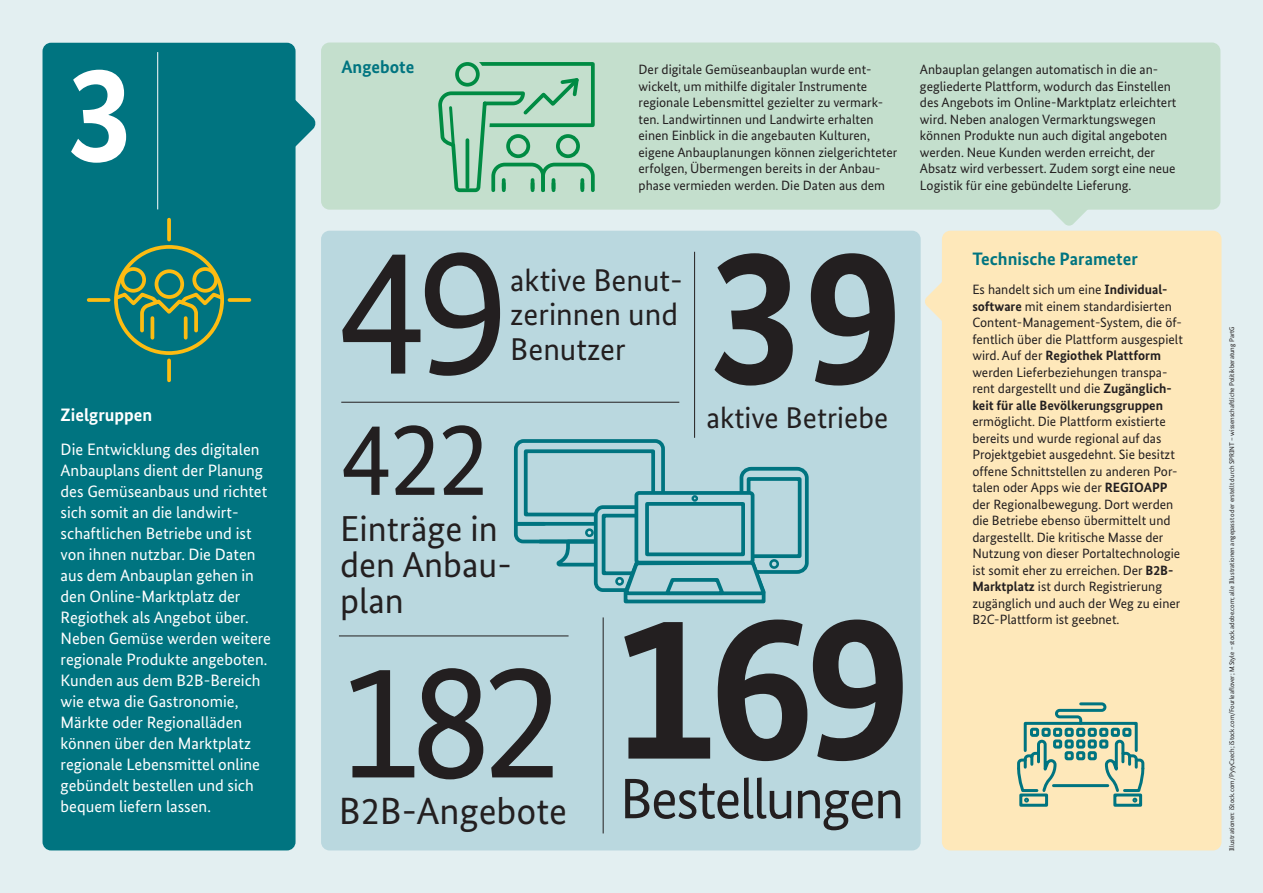
<style>
.page{position:relative;width:1263px;height:893px;background:#e3eff1}
.page>*{position:absolute;margin:0;border:0;box-sizing:border-box;transform-origin:0 0}
.t1{font:700 210px "Bundes Sans";color:#231f20}
.t2{font:700 196.2px "Bundes Sans";color:#231f20}
.t3{font:183px "Bundes Sans";color:#231f20}
.t4{font:165px "Bundes Sans";color:#231f20}
.t5{font:700 138px "Bundes Sans";color:#fff}
.t6{font:105px "Bundes Sans";color:#231f20}
.t7{font:57px "Bundes Sans";letter-spacing:-.03em;color:#231f20}
.t8{font:37.95px "Bundes Sans";color:#231f20}
.t9{font:36px/36px "Bundes Sans";color:#231f20}
.t10{font:31.5px/34.5px "Bundes Sans";color:#231f20}
.t11{font:30px "Bundes Sans";color:#231f20}
.t12{font:700 18px "Bundes Sans";color:#007480}
.t13{font:700 18px "Bundes Sans";color:#fff}
.Fließtext_L{font:16.5px/21px "Bundes Sans";color:#fff}
.Fließtext{font:13.5px/16.5px "Bundes Sans";color:#231f20}
.Fließtext-2{font:6.75px "Bundes Sans";color:#231f20}
.s1{font-weight:700}
</style>
<div class="page">
<div style="left:321px;top:231px;width:600px;height:619px;background:#bad8df;border-radius:9px"></div>
<div style="left:43px;top:43px;width:253px;height:807px;background:#007480;border-radius:9px"></div>
<div style="left:942px;top:231px;width:279px;height:619px;background:#fee8ba;border-radius:9px"></div>
<svg style="left:114px;top:245px;width:110px;height:110px"></svg>
<svg style="left:167px;top:220px;width:4px;height:20px"></svg>
<svg style="left:167px;top:360px;width:4px;height:20px"></svg>
<svg style="left:89px;top:298px;width:20px;height:4px"></svg>
<svg style="left:229px;top:298px;width:20px;height:4px"></svg>
<div style="left:740px;top:467px;width:69px;height:107px;border:4px solid #007480;border-radius:10px"></div>
<div style="left:747px;top:477px;width:54px;height:81px;border:4px solid #007480"></div>
<div style="left:769px;top:559px;width:10px;height:10px;border:3px solid #007480;border-radius:50%"></div>
<svg style="left:514px;top:439px;width:254px;height:165px"></svg>
<div style="left:585px;top:528px;width:9px;height:9px;border:3px solid #007480;border-radius:50%"></div>
<hr style="left:339px;top:636px;width:229px;height:1px;background:#231f20">
<div style="left:321px;top:43px;width:899px;height:167px;background:#c4dfcd;border-radius:9px"></div>
<hr style="left:603px;top:617px;width:1px;height:216px;background:#231f20">
<hr style="left:694px;top:252px;width:1px;height:186px;background:#231f20">
<hr style="left:341px;top:402px;width:338px;height:1px;background:#231f20">
<div style="left:466px;top:62px;width:129px;height:65px;border:4px solid #008b43"></div>
<div style="left:450px;top:57px;width:34px;height:34px;border:13px solid #c4dfcd;border-radius:50%"></div>
<div style="left:457px;top:64px;width:21px;height:21px;background:#c4dfcd;border-radius:50%"></div>
<div style="left:455px;top:62px;width:25px;height:25px;border:4px solid #008b43;border-radius:50%"></div>
<svg style="left:438px;top:75px;width:157px;height:118px"></svg>
<div style="left:1030px;top:728px;width:9px;height:9px;border:3px solid #007480"></div>
<div style="left:1041px;top:728px;width:10px;height:9px;border:3px solid #007480"></div>
<div style="left:1053px;top:728px;width:9px;height:9px;border:3px solid #007480"></div>
<div style="left:1064px;top:728px;width:10px;height:9px;border:3px solid #007480"></div>
<div style="left:1076px;top:728px;width:9px;height:9px;border:3px solid #007480"></div>
<div style="left:1088px;top:728px;width:9px;height:9px;border:3px solid #007480"></div>
<div style="left:1099px;top:728px;width:9px;height:9px;border:3px solid #007480"></div>
<div style="left:1053px;top:739px;width:9px;height:10px;border:3px solid #007480"></div>
<div style="left:1064px;top:739px;width:10px;height:10px;border:3px solid #007480"></div>
<div style="left:1076px;top:739px;width:9px;height:10px;border:3px solid #007480"></div>
<div style="left:1088px;top:739px;width:9px;height:10px;border:3px solid #007480"></div>
<div style="left:1064px;top:751px;width:10px;height:9px;border:3px solid #007480"></div>
<div style="left:1076px;top:751px;width:9px;height:9px;border:3px solid #007480"></div>
<div style="left:1088px;top:751px;width:9px;height:9px;border:3px solid #007480"></div>
<div style="left:1099px;top:739px;width:9px;height:10px;border:3px solid #007480"></div>
<div style="left:1111px;top:728px;width:9px;height:9px;border:3px solid #007480"></div>
<div style="left:1122px;top:728px;width:9px;height:9px;border:3px solid #007480"></div>
<div style="left:1113px;top:793px;width:29px;height:14px;border:3px solid #007480"></div>
<svg style="left:1103px;top:739px;width:42px;height:64px"></svg>
<div style="left:1024px;top:722px;width:114px;height:30px;border:3px solid #007480"></div>
<hr style="left:1053px;top:784px;width:55px;height:3px;background:#007480">
<div style="left:1019px;top:793px;width:29px;height:14px;border:3px solid #007480"></div>
<svg style="left:1017px;top:738px;width:41px;height:65px"></svg>
<svg style="left:1053px;top:702px;width:55px;height:24px"></svg>
<svg style="left:295px;top:95px;width:21px;height:56px"></svg>
<svg style="left:1047px;top:209px;width:44px;height:17px"></svg>
<svg style="left:925px;top:282px;width:17px;height:39px"></svg>
<hr style="left:157px;top:52px;width:1px;height:157px;background:#fff">
<p class="t5" style="left:65px;top:30px;width:70px">3</p>
<h2 class="t13" style="left:61px;top:404px;width:93px">Zielgruppen</h2>
<p class="Fließtext_L" style="left:61px;top:439px;width:212px">Die Entwicklung des digitalen<br>Anbauplans dient der Planung des Gemüseanbaus und richtet sich somit an die landwirt&shy;schaftlichen Betriebe und ist von ihnen nutzbar. Die Daten aus dem Anbauplan gehen in den Online-Marktplatz der<br>Regiothek als Angebot über.<br>Neben Gemüse werden weitere regionale Produkte angeboten.<br>Kunden aus dem B2B-Bereich wie etwa die Gastronomie,<br>Märkte oder Regionalläden können über den Marktplatz regionale Lebensmittel online gebündelt bestellen und sich bequem liefern lassen.</p>
<h2 class="t12" style="left:341px;top:55px;width:74px">Angebote</h2>
<p class="Fließtext" style="left:639px;top:61px;width:260px">Der digitale Gemüseanbauplan wurde ent&shy;wickelt, um mithilfe digitaler Instrumente regionale Lebensmittel gezielter zu vermark&shy;ten. Landwirtinnen und Landwirte erhalten einen Einblick in die angebauten Kulturen, eigene Anbauplanungen können zielgerichteter erfolgen, Übermengen bereits in der Anbau&shy;phase vermieden werden. Die Daten aus dem</p>
<p class="Fließtext" style="left:920px;top:61px;width:258px">Anbauplan gelangen automatisch in die an&shy;gegliederte Plattform, wodurch das Einstellen des Angebots im Online-Marktplatz erleichtert wird. Neben analogen Vermarktungswegen können Produkte nun auch digital angeboten werden. Neue Kunden werden erreicht, der Absatz wird verbessert. Zudem sorgt eine neue Logistik für eine gebündelte Lieferung.</p>
<p class="t3" style="left:337px;top:199px;width:174px">49</p>
<p class="t10" style="left:510px;top:262px;width:174px">aktive Benut&shy;zerinnen und<br>Benutzer</p>
<p class="t6" style="left:340px;top:395px;width:151px">422</p>
<p class="t2" style="left:706px;top:196px;width:198px">39</p>
<p class="t11" style="left:706px;top:399px;width:183px">aktive Betriebe</p>
<p class="t9" style="left:340px;top:510px;width:173px">Einträge in den Anbau&shy;plan</p>
<p class="t4" style="left:339px;top:620px;width:226px">182</p>
<p class="t8" style="left:339px;top:787px;width:230px">B2B-Angebote</p>
<p class="t1" style="left:613px;top:558px;width:300px">169</p>
<p class="t7" style="left:620px;top:764px;width:286px">Bestellungen</p>
<h2 class="t12" style="left:972px;top:248px;width:167px">Technische Parameter</h2>
<p class="Fließtext" style="left:972px;top:281px;width:212px">Es handelt sich um eine <span class="s1">Individual&shy;software</span> mit einem standardisierten Content-Management-System, die öf&shy;fentlich über die Plattform ausgespielt wird. Auf der <span class="s1">Regiothek Plattform </span>werden Lieferbeziehungen transpa&shy;rent dargestellt und die <span class="s1">Zugänglich&shy;keit für alle Bevölkerungsgruppen </span>ermöglicht. Die Plattform existierte bereits und wurde regional auf das Projektgebiet ausgedehnt. Sie besitzt offene Schnittstellen zu anderen Por&shy;talen oder Apps wie der <span class="s1">REGIOAPP </span>der Regionalbewegung. Dort werden die Betriebe ebenso übermittelt und dargestellt. Die kritische Masse der Nutzung von dieser Portaltechnologie ist somit eher zu erreichen. Der <span class="s1">B2B-Marktplatz</span> ist durch Registrierung zugänglich und auch der Weg zu einer B2C-Plattform ist geebnet.</p>
<p class="Fließtext-2" style="left:1228px;top:851px;width:526px;rotate:-90deg">Illustrationen: iStock.com/PytyCzech; iStock.com/Fourleaflover; M.Style – stock.adobe.com; alle Illustrationen angepasst oder erstellt durch SPRINT – wissenschaftliche Politikberatung PartG</p>
</div>
